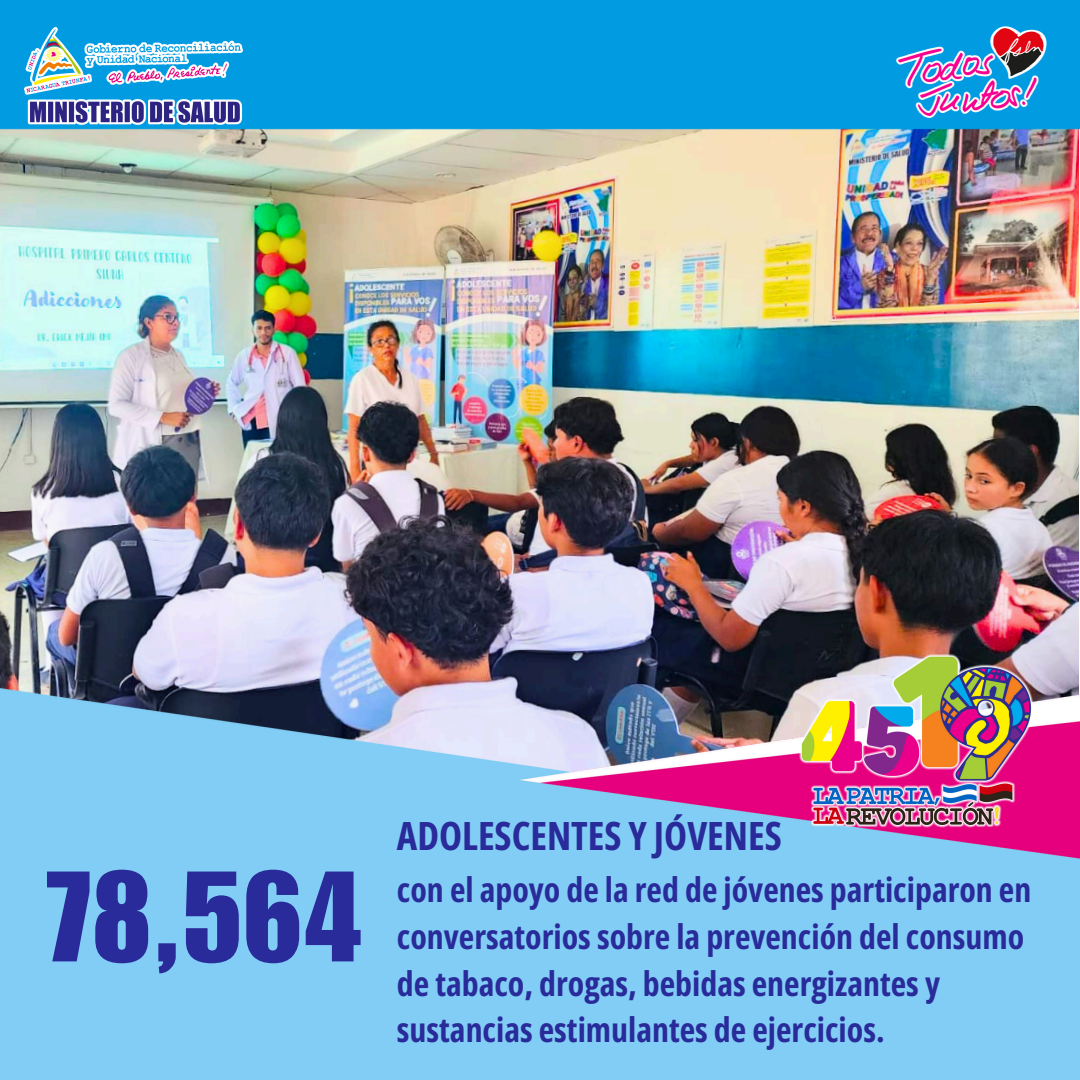
<style>
.page{position:relative;width:1080px;height:1080px;background:#fff}
.page>*{position:absolute;margin:0;border:0;box-sizing:border-box;transform-origin:0 0}
.t1{font:125.9px "Impact LT Std";color:#282b99}
.t2{font:700 38.9px "Open Sans Condensed";color:#282b99}
.t3{font:700 33.9px/46.8px "Open Sans Condensed";color:#282b99}
</style>
<div class="page">
<img style="left:0;top:0;width:1080px;height:1080px">
<img style="left:797px;top:652px;width:244px;height:179px">
<img style="left:25px;top:28px;width:218px;height:104px">
<img style="left:890px;top:10px;width:172px;height:118px">
<p class="t1" style="left:45px;top:872px;width:320px">78,564</p>
<h2 class="t2" style="left:397px;top:809px;width:386px">ADOLESCENTES Y JÓVENES</h2>
<h1 class="t3" style="left:397px;top:865px;width:636px">con el apoyo de la red de jóvenes participaron en conversatorios sobre la prevención del consumo de tabaco, drogas, bebidas energizantes y sustancias estimulantes de ejercicios.</h1>
</div>
